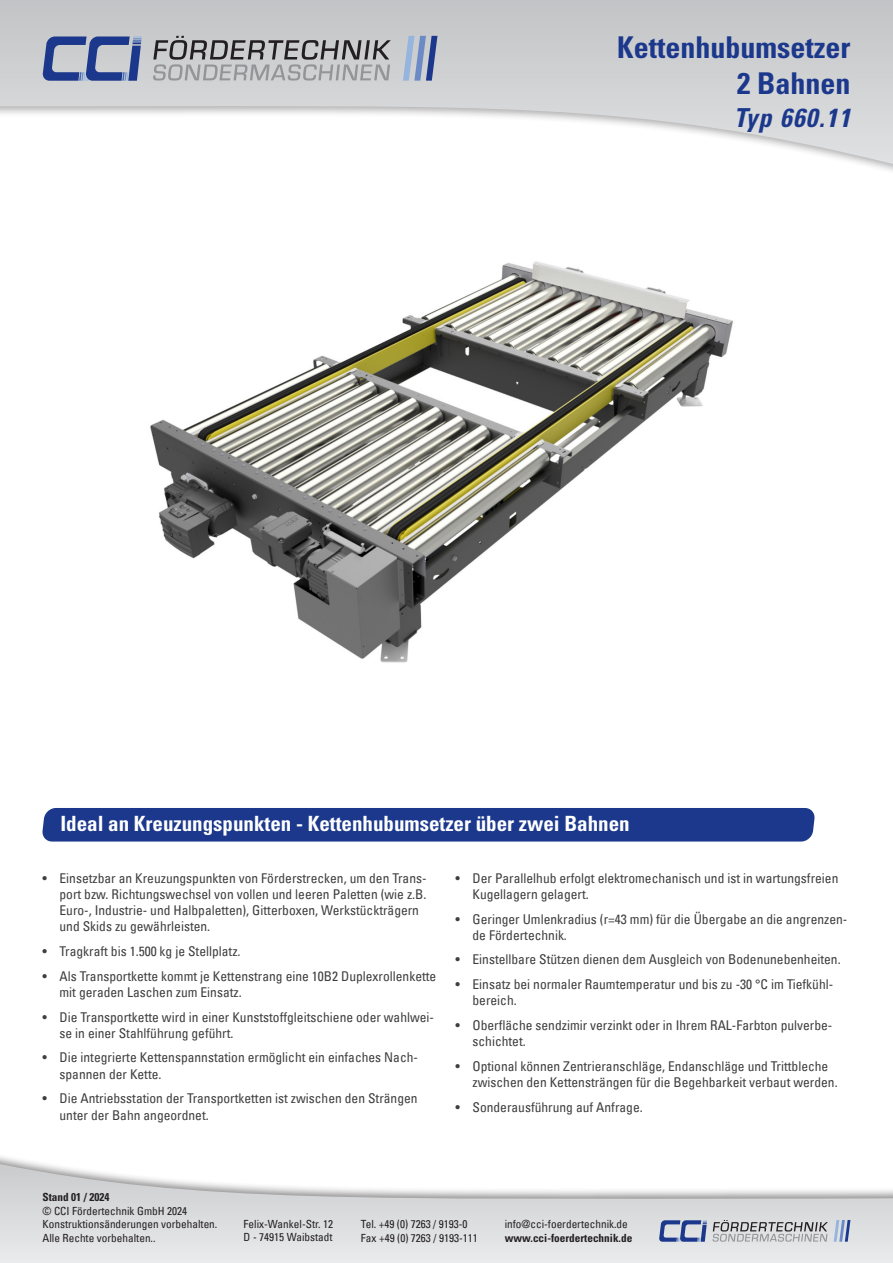
<style>
.page{position:relative;width:893px;height:1263px;background:#fff}
.page>*{position:absolute;margin:0;border:0;box-sizing:border-box;transform-origin:0 0}
.t1{font:700 condensed 30px "Univers LT Std";color:#1b388c}
.t2{font:italic 700 condensed 26.1px "Univers LT Std";letter-spacing:.05em;color:#1b388c}
.Absatzformat_2{font:700 condensed 21px "Univers LT Std";color:#fff}
.t3{font:condensed 13.5px/16.2px "Univers LT";color:#3e3e3f}
.t4{font:condensed 11.25px/13.5px "Univers LT";color:#231f20}
.t5{font:700 condensed 11.25px "Univers LT Std";color:#231f20}
</style>
<div class="page">
<img style="left:150px;top:263px;width:583px;height:400px">
<div style="left:42px;top:808px;width:773px;height:33px;background:#1b388c"></div>
<svg style="left:0;top:0;width:893px;height:164px"></svg>
<svg style="left:153px;top:36px;width:238px;height:45px;background:#a9aaac"></svg>
<svg style="left:403px;top:36px;width:34px;height:45px;background:#94a4c4"></svg>
<svg style="left:42px;top:36px;width:100px;height:45px;background:#7a88b0"></svg>
<svg style="left:0;top:1164px;width:893px;height:99px"></svg>
<svg style="left:713px;top:1220px;width:115px;height:21px;background:#b5b5b7"></svg>
<svg style="left:834px;top:1220px;width:16px;height:22px"></svg>
<svg style="left:659px;top:1220px;width:48px;height:22px"></svg>
<p class="t1" style="left:617px;top:28px;width:235px">Kettenhubumsetzer</p>
<p class="t1" style="left:737px;top:64px;width:115px">2 Bahnen</p>
<p class="t2" style="left:734px;top:102px;width:118px">Typ 660.11</p>
<p class="Absatzformat_2" style="left:60px;top:810px;width:571px">Ideal an Kreuzungspunkten - Kettenhubumsetzer über zwei Bahnen</p>
<p class="t3" style="left:60px;top:869px;width:369px;text-indent:-17px">• Einsetzbar an Kreuzungspunkten von Förderstrecken, um den Trans&shy;port bzw. Richtungswechsel von vollen und leeren Paletten (wie z.B.<br>Euro-, Industrie- und Halbpaletten), Gitterboxen, Werkstückträgern und Skids zu gewährleisten.</p>
<p class="t3" style="left:43px;top:943px;width:200px">• Tragkraft bis 1.500 kg je Stellplatz.</p>
<p class="t3" style="left:60px;top:967px;width:378px;text-indent:-17px">• Als Transportkette kommt je Kettenstrang eine 10B2 Duplexrollenkette mit geraden Laschen zum Einsatz.</p>
<p class="t3" style="left:60px;top:1008px;width:376px;text-indent:-17px">• Die Transportkette wird in einer Kunststoffgleitschiene oder wahlwei&shy;se in einer Stahlführung geführt.</p>
<p class="t3" style="left:60px;top:1049px;width:360px;text-indent:-17px">• Die integrierte Kettenspannstation ermöglicht ein einfaches Nach&shy;spannen der Kette.</p>
<p class="t3" style="left:60px;top:1090px;width:360px;text-indent:-17px">• Die Antriebsstation der Transportketten ist zwischen den Strängen unter der Bahn angeordnet.</p>
<p class="t3" style="left:472px;top:869px;width:367px;text-indent:-17px">• Der Parallelhub erfolgt elektromechanisch und ist in wartungsfreien<br>Kugellagern gelagert.</p>
<p class="t3" style="left:472px;top:910px;width:376px;text-indent:-17px">• Geringer Umlenkradius (r=43 mm) für die Übergabe an die angrenzen&shy;de Fördertechnik.</p>
<p class="t3" style="left:455px;top:951px;width:387px">• Einstellbare Stützen dienen dem Ausgleich von Bodenunebenheiten.</p>
<p class="t3" style="left:472px;top:976px;width:362px;text-indent:-17px">• Einsatz bei normaler Raumtemperatur und bis zu -30 °C im Tiefkühl&shy;bereich.</p>
<p class="t3" style="left:472px;top:1017px;width:361px;text-indent:-17px">• Oberfläche sendzimir verzinkt oder in Ihrem RAL-Farbton pulverbe&shy;schichtet.</p>
<p class="t3" style="left:472px;top:1058px;width:367px;text-indent:-17px">• Optional können Zentrieranschläge, Endanschläge und Trittbleche zwischen den Kettensträngen für die Begehbarkeit verbaut werden.</p>
<p class="t3" style="left:455px;top:1099px;width:189px">• Sonderausführung auf Anfrage.</p>
<p class="t5" style="left:43px;top:1190px;width:68px">Stand 01 / 2024</p>
<p class="t4" style="left:43px;top:1204px;width:176px">© CCI Fördertechnik GmbH 2024<br>Konstruktionsänderungen vorbehalten.</p>
<p class="t4" style="left:43px;top:1231px;width:115px">Alle Rechte vorbehalten..</p>
<p class="t4" style="left:244px;top:1217px;width:91px">Felix-Wankel-Str. 12</p>
<p class="t4" style="left:244px;top:1230px;width:90px">D - 74915 Waibstadt</p>
<p class="t4" style="left:361px;top:1217px;width:108px">Tel. +49 (0) 7263 / 9193-0</p>
<p class="t4" style="left:361px;top:1231px;width:118px">Fax +49 (0) 7263 / 9193-111</p>
<p class="t4" style="left:505px;top:1217px;width:125px">info@cci-foerdertechnik.de</p>
<p class="t5" style="left:505px;top:1231px;width:129px">www.cci-foerdertechnik.de</p>
</div>
